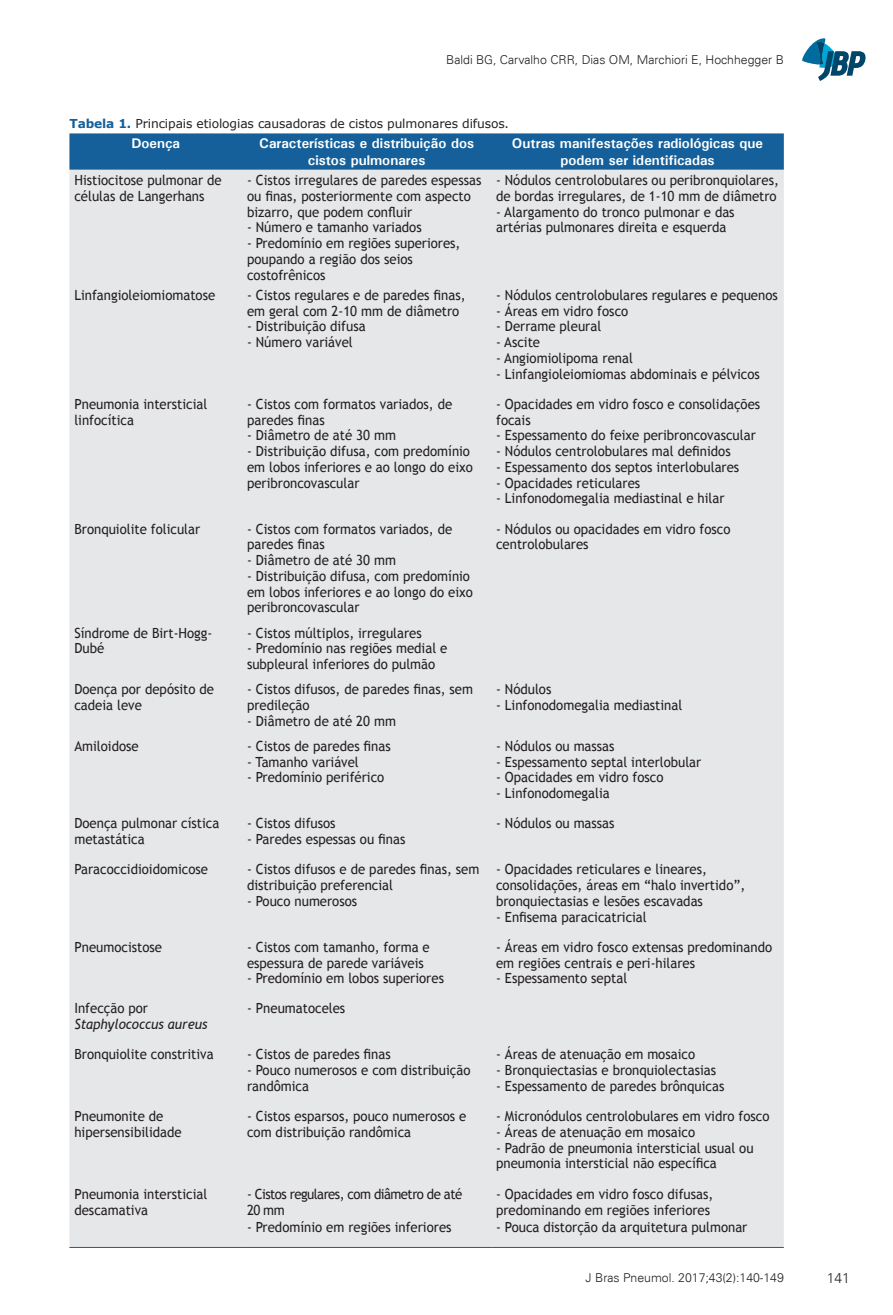
<style>
.page{position:relative;width:893px;height:1315px;background:#fff}
.page>*{position:absolute;margin:0;border:0;box-sizing:border-box;transform-origin:0 0}
.Tabela___textos{font:14px/15.8px "Trebuchet MS";color:#231f20;scale:.94 1}
.Tabela___nomes_campo{font:700 14px/16.8px "Univers";color:#fff;text-align:center}
.Tabela___textos-2{font:14px/16.8px "Trebuchet MS";letter-spacing:-.04em;color:#231f20;scale:.94 1}
.Tabela___textos-3{font:italic 14px/15.8px "Trebuchet MS";color:#231f20;scale:.94 1}
.t1{font:300 14px "Univers";color:#231f20}
.rodapé{font:300 12.25px "Univers";color:#231f20}
.Legendas{font:12.25px "Verdana";letter-spacing:-.01em;color:#231f20}
.s1{font-weight:700;color:#15609a}
.s2{font-style:normal}
</style>
<div class="page">
<svg style="left:802px;top:38px;width:64px;height:43px"></svg>
<div style="left:69px;top:133px;width:715px;height:37px;background:#15609a"></div>
<div style="left:69px;top:170px;width:715px;height:1077px;background:#e6e7e9"></div>
<hr style="left:69px;top:1247px;width:173px;height:1px;background:#15609a">
<hr style="left:242px;top:1247px;width:249px;height:1px;background:#15609a">
<hr style="left:491px;top:1247px;width:293px;height:1px;background:#15609a">
<p class="rodapé" style="left:446px;top:52px;width:339px">Baldi BG, Carvalho CRR, Dias OM, Marchiori E, Hochhegger B</p>
<p class="Legendas" style="left:69px;top:116px;width:441px"><span class="s1">Tabela 1.</span> Principais etiologias causadoras de cistos pulmonares difusos.</p>
<p class="Tabela___nomes_campo" style="left:131px;top:135px;width:50px">Doença</p>
<p class="Tabela___nomes_campo" style="left:259px;top:135px;width:216px">Características e distribuição dos cistos pulmonares</p>
<p class="Tabela___nomes_campo" style="left:512px;top:135px;width:253px">Outras manifestações radiológicas que podem ser identificadas</p>
<p class="Tabela___textos" style="left:74px;top:172px;width:158px">Histiocitose pulmonar de células de Langerhans</p>
<p class="Tabela___textos" style="left:247px;top:172px;width:251px">- Cistos irregulares de paredes espessas ou finas, posteriormente com aspecto bizarro, que podem confluir</p>
<p class="Tabela___textos" style="left:247px;top:220px;width:187px">- Número e tamanho variados</p>
<p class="Tabela___textos" style="left:247px;top:235px;width:229px">- Predomínio em regiões superiores, poupando a região dos seios costofrênicos</p>
<p class="Tabela___textos" style="left:496px;top:172px;width:302px">- Nódulos centrolobulares ou peribronquiolares, de bordas irregulares, de 1-10 mm de diâmetro</p>
<p class="Tabela___textos" style="left:496px;top:204px;width:255px">- Alargamento do tronco pulmonar e das artérias pulmonares direita e esquerda</p>
<p class="Tabela___textos" style="left:74px;top:287px;width:151px">Linfangioleiomiomatose</p>
<p class="Tabela___textos" style="left:247px;top:287px;width:234px">- Cistos regulares e de paredes finas, em geral com 2-10 mm de diâmetro</p>
<p class="Tabela___textos" style="left:247px;top:319px;width:128px">- Distribuição difusa</p>
<p class="Tabela___textos" style="left:247px;top:334px;width:114px">- Número variável</p>
<p class="Tabela___textos" style="left:74px;top:396px;width:143px">Pneumonia intersticial linfocítica</p>
<p class="Tabela___textos" style="left:247px;top:396px;width:220px">- Cistos com formatos variados, de paredes finas</p>
<p class="Tabela___textos" style="left:247px;top:428px;width:160px">- Diâmetro de até 30 mm</p>
<p class="Tabela___textos" style="left:247px;top:443px;width:242px">- Distribuição difusa, com predomínio em lobos inferiores e ao longo do eixo peribroncovascular</p>
<p class="Tabela___textos" style="left:74px;top:521px;width:135px">Bronquiolite folicular</p>
<p class="Tabela___textos" style="left:247px;top:521px;width:220px">- Cistos com formatos variados, de paredes finas</p>
<p class="Tabela___textos" style="left:247px;top:552px;width:160px">- Diâmetro de até 30 mm</p>
<p class="Tabela___textos" style="left:247px;top:568px;width:242px">- Distribuição difusa, com predomínio em lobos inferiores e ao longo do eixo peribroncovascular</p>
<p class="Tabela___textos" style="left:74px;top:625px;width:148px">Síndrome de Birt-Hogg-<br>Dubé</p>
<p class="Tabela___textos" style="left:247px;top:625px;width:187px">- Cistos múltiplos, irregulares</p>
<p class="Tabela___textos" style="left:247px;top:640px;width:215px">- Predomínio nas regiões medial e subpleural inferiores do pulmão</p>
<p class="Tabela___textos" style="left:74px;top:681px;width:150px">Doença por depósito de cadeia leve</p>
<p class="Tabela___textos" style="left:247px;top:681px;width:242px">- Cistos difusos, de paredes finas, sem predileção</p>
<p class="Tabela___textos" style="left:247px;top:713px;width:160px">- Diâmetro de até 20 mm</p>
<p class="Tabela___textos" style="left:74px;top:738px;width:70px">Amiloidose</p>
<p class="Tabela___textos" style="left:247px;top:738px;width:154px">- Cistos de paredes finas</p>
<p class="Tabela___textos" style="left:247px;top:754px;width:120px">- Tamanho variável</p>
<p class="Tabela___textos" style="left:247px;top:770px;width:148px">- Predomínio periférico</p>
<p class="Tabela___textos" style="left:74px;top:815px;width:156px">Doença pulmonar cística metastática</p>
<p class="Tabela___textos" style="left:247px;top:815px;width:96px">- Cistos difusos</p>
<p class="Tabela___textos" style="left:247px;top:831px;width:170px">- Paredes espessas ou finas</p>
<p class="Tabela___textos" style="left:74px;top:861px;width:144px">Paracoccidioidomicose</p>
<p class="Tabela___textos" style="left:247px;top:861px;width:249px">- Cistos difusos e de paredes finas, sem distribuição preferencial</p>
<p class="Tabela___textos" style="left:247px;top:893px;width:119px">- Pouco numerosos</p>
<p class="Tabela___textos" style="left:74px;top:939px;width:95px">Pneumocistose</p>
<p class="Tabela___textos" style="left:247px;top:939px;width:196px">- Cistos com tamanho, forma e espessura de parede variáveis</p>
<p class="Tabela___textos" style="left:247px;top:970px;width:211px">- Predomínio em lobos superiores</p>
<p class="Tabela___textos-3" style="left:74px;top:1000px;width:143px"><span class="s2">Infecção por<br></span>Staphylococcus aureus</p>
<p class="Tabela___textos" style="left:247px;top:1000px;width:106px">- Pneumatoceles</p>
<p class="Tabela___textos" style="left:74px;top:1046px;width:150px">Bronquiolite constritiva</p>
<p class="Tabela___textos" style="left:247px;top:1046px;width:154px">- Cistos de paredes finas</p>
<p class="Tabela___textos" style="left:247px;top:1062px;width:239px">- Pouco numerosos e com distribuição randômica</p>
<p class="Tabela___textos" style="left:496px;top:287px;width:301px">- Nódulos centrolobulares regulares e pequenos</p>
<p class="Tabela___textos" style="left:496px;top:303px;width:142px">- Áreas em vidro fosco</p>
<p class="Tabela___textos" style="left:496px;top:319px;width:113px">- Derrame pleural</p>
<p class="Tabela___textos" style="left:496px;top:334px;width:48px">- Ascite</p>
<p class="Tabela___textos" style="left:496px;top:350px;width:147px">- Angiomiolipoma renal</p>
<p class="Tabela___textos" style="left:496px;top:366px;width:282px">- Linfangioleiomiomas abdominais e pélvicos</p>
<p class="Tabela___textos" style="left:496px;top:396px;width:282px">- Opacidades em vidro fosco e consolidações focais</p>
<p class="Tabela___textos" style="left:496px;top:428px;width:278px">- Espessamento do feixe peribroncovascular</p>
<p class="Tabela___textos" style="left:496px;top:443px;width:251px">- Nódulos centrolobulares mal definidos</p>
<p class="Tabela___textos" style="left:496px;top:459px;width:260px">- Espessamento dos septos interlobulares</p>
<p class="Tabela___textos" style="left:496px;top:475px;width:155px">- Opacidades reticulares</p>
<p class="Tabela___textos" style="left:496px;top:491px;width:244px">- Linfonodomegalia mediastinal e hilar</p>
<p class="Tabela___textos" style="left:496px;top:521px;width:251px">- Nódulos ou opacidades em vidro fosco centrolobulares</p>
<p class="Tabela___textos" style="left:496px;top:681px;width:60px">- Nódulos</p>
<p class="Tabela___textos" style="left:496px;top:697px;width:200px">- Linfonodomegalia mediastinal</p>
<p class="Tabela___textos" style="left:496px;top:738px;width:128px">- Nódulos ou massas</p>
<p class="Tabela___textos" style="left:496px;top:754px;width:220px">- Espessamento septal interlobular</p>
<p class="Tabela___textos" style="left:496px;top:770px;width:180px">- Opacidades em vidro fosco</p>
<p class="Tabela___textos" style="left:496px;top:785px;width:122px">- Linfonodomegalia</p>
<p class="Tabela___textos" style="left:496px;top:815px;width:128px">- Nódulos ou massas</p>
<p class="Tabela___textos" style="left:496px;top:861px;width:266px">- Opacidades reticulares e lineares, consolidações, áreas em “halo invertido”, bronquiectasias e lesões escavadas</p>
<p class="Tabela___textos" style="left:496px;top:909px;width:162px">- Enfisema paracicatricial</p>
<p class="Tabela___textos" style="left:496px;top:939px;width:295px">- Áreas em vidro fosco extensas predominando em regiões centrais e peri-hilares</p>
<p class="Tabela___textos" style="left:496px;top:970px;width:141px">- Espessamento septal</p>
<p class="Tabela___textos" style="left:496px;top:1046px;width:213px">- Áreas de atenuação em mosaico</p>
<p class="Tabela___textos" style="left:496px;top:1062px;width:236px">- Bronquiectasias e bronquiolectasias</p>
<p class="Tabela___textos" style="left:496px;top:1078px;width:244px">- Espessamento de paredes brônquicas</p>
<p class="Tabela___textos" style="left:74px;top:1108px;width:116px">Pneumonite de hipersensibilidade</p>
<p class="Tabela___textos" style="left:247px;top:1108px;width:235px">- Cistos esparsos, pouco numerosos e com distribuição randômica</p>
<p class="Tabela___textos" style="left:496px;top:1108px;width:292px">- Micronódulos centrolobulares em vidro fosco</p>
<p class="Tabela___textos" style="left:496px;top:1124px;width:213px">- Áreas de atenuação em mosaico</p>
<p class="Tabela___textos" style="left:496px;top:1140px;width:275px">- Padrão de pneumonia intersticial usual ou pneumonia intersticial não específica</p>
<p class="Tabela___textos" style="left:74px;top:1185px;width:143px;line-height:16.8px">Pneumonia intersticial descamativa</p>
<p class="Tabela___textos-2" style="left:247px;top:1185px;width:230px">- Cistos regulares, com diâmetro de até<br>20 mm</p>
<p class="Tabela___textos" style="left:247px;top:1219px;width:219px">- Predomínio em regiões inferiores</p>
<p class="Tabela___textos" style="left:496px;top:1185px;width:233px;line-height:16.8px">- Opacidades em vidro fosco difusas, predominando em regiões inferiores</p>
<p class="Tabela___textos" style="left:496px;top:1219px;width:269px">- Pouca distorção da arquitetura pulmonar</p>
<p class="rodapé" style="left:586px;top:1270px;width:200px">J Bras Pneumol. 2017;43(2):140-149</p>
<p class="t1" style="left:827px;top:1269px;width:25px">141</p>
</div>
